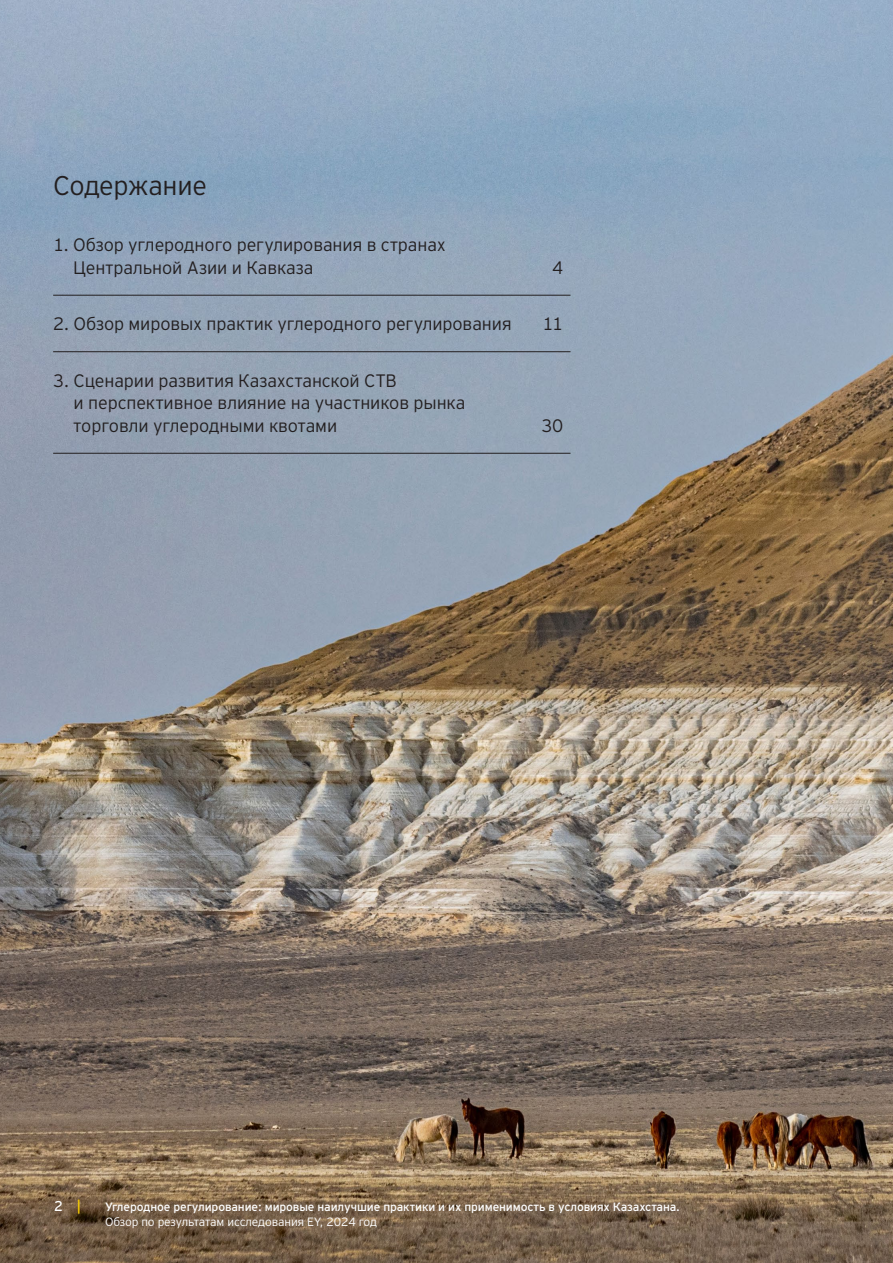
<style>
.page{position:relative;width:893px;height:1263px;background:#fff}
.page>*{position:absolute;margin:0;border:0;box-sizing:border-box;transform-origin:0 0}
.t1{font:300 27px "EY Interstate";letter-spacing:-.01em;color:#231f20}
.t2{font:300 18px/22.5px "EY Interstate";letter-spacing:-.005em;color:#231f20}
.t3{font:14.25px "EY Interstate";color:#fff}
.t4{font:12px "EY Interstate";letter-spacing:-.01em;color:#fff}
.t5{font:300 12px "EY Interstate";letter-spacing:-.01em;color:#fff}
.s1{color:#ffd400}
</style>
<div class="page">
<img style="left:0;top:0;width:893px;height:1263px">
<hr style="left:53px;top:295px;width:517px;height:1px;background:#231f20">
<hr style="left:53px;top:351px;width:517px;height:1px;background:#231f20">
<hr style="left:53px;top:453px;width:517px;height:1px;background:#231f20">
<h1 class="t1" style="left:53px;top:166px;width:155px">Содержание</h1>
<p class="t2" style="left:73px;top:232px;width:374px;text-indent:-20px">1. Обзор углеродного регулирования в странах<br>Центральной Азии и Кавказа</p>
<p class="t2" style="left:552px;top:255px;width:13px">4</p>
<p class="t2" style="left:53px;top:311px;width:460px">2. Обзор мировых практик углеродного регулирования</p>
<p class="t2" style="left:542px;top:311px;width:23px">11</p>
<p class="t2" style="left:74px;top:368px;width:393px;text-indent:-21px">3. Сценарии развития Казахстанской СТВ<br>и перспективное влияние на участников рынка торговли углеродными квотами</p>
<p class="t2" style="left:541px;top:413px;width:23px">30</p>
<p class="t3" style="left:54px;top:1195px;width:29px">2 <span class="s1">|</span></p>
<p class="t4" style="left:105px;top:1198px;width:576px">Углеродное регулирование: мировые наилучшие практики и их применимость в условиях Казахстана.</p>
<p class="t5" style="left:105px;top:1213px;width:274px">Обзор по результатам исследования EY, 2024 год</p>
</div>
